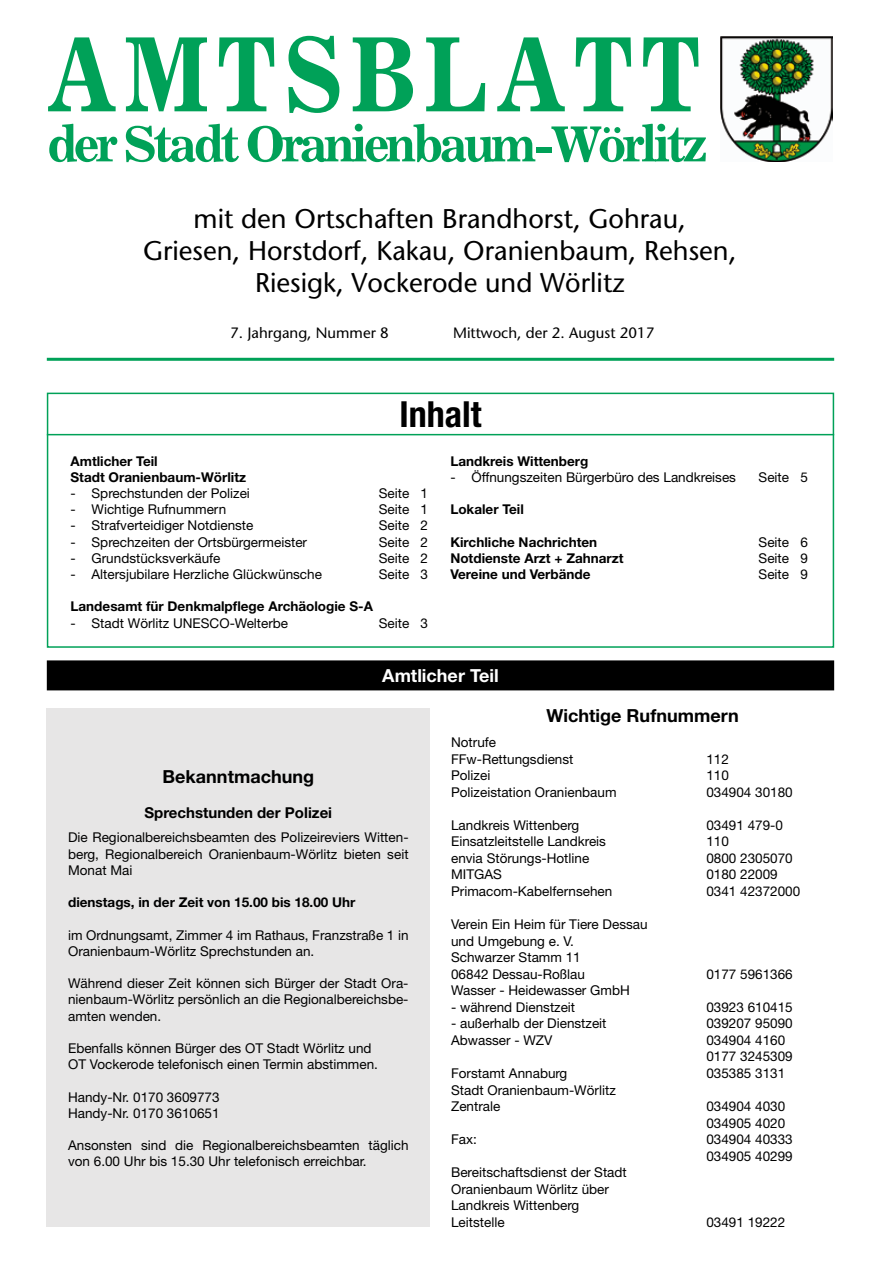
<style>
.page{position:relative;width:881px;height:1263px;background:#fff}
.page>*{position:absolute;margin:0;border:0;box-sizing:border-box;transform-origin:0 0}
.t1{font:700 108px "Excelsior";letter-spacing:.08em;color:#00a158;scale:.83 1}
.t2{font:700 51px "Excelsior";letter-spacing:-.08em;color:#00a158}
.t3{font:700 condensed 36px "Helvetica Neue LT";color:#000}
.t4{font:27px/32.4px "Stone Sans";color:#000;text-align:center}
.t5{font:700 18px "Helvetica Neue LT";color:#000}
.t6{font:700 18px "Helvetica Neue LT";color:#fff}
.t7{font:15px "Stone Sans";color:#000}
.t8{font:700 15px "Helvetica Neue LT";color:#000}
.t9{font:13.5px/16.5px "Helvetica Neue LT";color:#000}
.t10{font:700 13.5px/16.2px "Helvetica Neue LT";color:#000}
</style>
<div class="page">
<div style="left:47px;top:393px;width:786px;height:255px;border:2px solid #00a158"></div>
<hr style="left:47px;top:434px;width:786px;height:1px;background:#00a158">
<hr style="left:47px;top:358px;width:786px;height:3px;background:#00a158">
<img style="left:720px;top:36px;width:111px;height:126px">
<div style="left:47px;top:660px;width:786px;height:30px;background:#000"></div>
<div style="left:47px;top:708px;width:382px;height:519px;background:#e7e6e6"></div>
<h1 class="t1" style="left:47px;top:12px;width:789px">Amtsblatt</h1>
<h2 class="t2" style="left:47px;top:115px;width:662px">der Stadt Oranienbaum-Wörlitz</h2>
<h3 class="t4" style="left:143px;top:202px;width:594px">mit den Ortschaften Brandhorst, Gohrau,<br>Griesen, Horstdorf, Kakau, Oranienbaum, Rehsen,<br>Riesigk, Vockerode und Wörlitz</h3>
<p class="t7" style="left:230px;top:323px;width:160px">7. Jahrgang, Nummer 8</p>
<p class="t7" style="left:453px;top:323px;width:202px">Mittwoch, der 2. August 2017</p>
<h3 class="t3" style="left:399px;top:392px;width:83px">Inhalt</h3>
<p class="t10" style="left:70px;top:452px;width:177px">Amtlicher Teil<br>Stadt Oranienbaum-Wörlitz</p>
<p class="t9" style="left:70px;top:485px;width:181px">- Sprechstunden der Polizei</p>
<p class="t9" style="left:378px;top:485px;width:51px">Seite 1</p>
<p class="t9" style="left:70px;top:501px;width:157px">- Wichtige Rufnummern</p>
<p class="t9" style="left:378px;top:501px;width:51px">Seite 1</p>
<p class="t9" style="left:70px;top:517px;width:184px">- Strafverteidiger Notdienste</p>
<p class="t9" style="left:378px;top:517px;width:51px">Seite 2</p>
<p class="t9" style="left:70px;top:533px;width:238px">- Sprechzeiten der Ortsbürgermeister</p>
<p class="t9" style="left:378px;top:533px;width:51px">Seite 2</p>
<p class="t9" style="left:70px;top:549px;width:151px">- Grundstücksverkäufe</p>
<p class="t9" style="left:378px;top:549px;width:51px">Seite 2</p>
<p class="t9" style="left:70px;top:566px;width:253px">- Altersjubilare Herzliche Glückwünsche</p>
<p class="t9" style="left:378px;top:566px;width:51px">Seite 3</p>
<p class="t10" style="left:70px;top:598px;width:304px">Landesamt für Denkmalpflege Archäologie S-A</p>
<p class="t9" style="left:70px;top:614px;width:219px">- Stadt Wörlitz UNESCO-Welterbe</p>
<p class="t9" style="left:378px;top:614px;width:51px">Seite 3</p>
<p class="t10" style="left:450px;top:452px;width:139px">Landkreis Wittenberg</p>
<p class="t9" style="left:450px;top:468px;width:287px">- Öffnungszeiten Bürgerbüro des Landkreises</p>
<p class="t9" style="left:758px;top:468px;width:51px">Seite 5</p>
<p class="t10" style="left:450px;top:501px;width:75px">Lokaler Teil</p>
<p class="t10" style="left:450px;top:533px;width:148px">Kirchliche Nachrichten</p>
<p class="t9" style="left:758px;top:533px;width:51px">Seite 6</p>
<p class="t10" style="left:450px;top:550px;width:175px">Notdienste Arzt + Zahnarzt</p>
<p class="t9" style="left:758px;top:549px;width:51px">Seite 9</p>
<p class="t10" style="left:450px;top:566px;width:142px">Vereine und Verbände</p>
<p class="t9" style="left:758px;top:566px;width:51px">Seite 9</p>
<h3 class="t6" style="left:382px;top:664px;width:118px">Amtlicher Teil</h3>
<h3 class="t5" style="left:162px;top:765px;width:153px">Bekanntmachung</h3>
<p class="t8" style="left:144px;top:803px;width:189px">Sprechstunden der Polizei</p>
<p class="t9" style="left:68px;top:829px;width:342px;text-align:justify">Die Regionalbereichsbeamten des Polizeireviers Witten&shy;berg, Regionalbereich Oranienbaum-Wörlitz bieten seit Monat Mai</p>
<p class="t10" style="left:68px;top:894px;width:289px">dienstags, in der Zeit von 15.00 bis 18.00 Uhr</p>
<p class="t9" style="left:68px;top:926px;width:342px">im Ordnungsamt, Zimmer 4 im Rathaus, Franzstraße 1 in<br>Oranienbaum-Wörlitz Sprechstunden an.</p>
<p class="t9" style="left:68px;top:975px;width:342px;text-align:justify">Während dieser Zeit können sich Bürger der Stadt Ora&shy;nienbaum-Wörlitz persönlich an die Regionalbereichsbe&shy;amten wenden.</p>
<p class="t9" style="left:68px;top:1040px;width:311px">Ebenfalls können Bürger des OT Stadt Wörlitz und<br>OT Vockerode telefonisch einen Termin abstimmen.</p>
<p class="t9" style="left:68px;top:1088px;width:153px">Handy-Nr. 0170 3609773<br>Handy-Nr. 0170 3610651</p>
<p class="t9" style="left:68px;top:1137px;width:342px">Ansonsten sind die Regionalbereichsbeamten täglich von 6.00 Uhr bis 15.30 Uhr telefonisch erreichbar.</p>
<h3 class="t5" style="left:546px;top:704px;width:193px">Wichtige Rufnummern</h3>
<p class="t9" style="left:451px;top:734px;width:124px">Notrufe<br>FFw-Rettungsdienst</p>
<p class="t9" style="left:706px;top:750px;width:24px">112</p>
<p class="t9" style="left:451px;top:767px;width:41px">Polizei</p>
<p class="t9" style="left:706px;top:767px;width:24px">110</p>
<p class="t9" style="left:451px;top:783px;width:167px">Polizeistation Oranienbaum</p>
<p class="t9" style="left:706px;top:783px;width:88px">034904 30180</p>
<p class="t9" style="left:451px;top:817px;width:130px">Landkreis Wittenberg</p>
<p class="t9" style="left:706px;top:817px;width:78px">03491 479-0</p>
<p class="t9" style="left:451px;top:833px;width:156px">Einsatzleitstelle Landkreis</p>
<p class="t9" style="left:706px;top:833px;width:24px">110</p>
<p class="t9" style="left:451px;top:850px;width:140px">envia Störungs-Hotline</p>
<p class="t9" style="left:706px;top:850px;width:88px">0800 2305070</p>
<p class="t9" style="left:451px;top:866px;width:52px">MITGAS</p>
<p class="t9" style="left:706px;top:866px;width:73px">0180 22009</p>
<p class="t9" style="left:451px;top:883px;width:163px">Primacom-Kabelfernsehen</p>
<p class="t9" style="left:706px;top:883px;width:95px">0341 42372000</p>
<p class="t9" style="left:451px;top:916px;width:198px">Verein Ein Heim für Tiere Dessau und Umgebung e. V.<br>Schwarzer Stamm 11<br>06842 Dessau-Roßlau</p>
<p class="t9" style="left:706px;top:965px;width:88px">0177 5961366</p>
<p class="t9" style="left:451px;top:982px;width:180px">Wasser - Heidewasser GmbH</p>
<p class="t9" style="left:451px;top:998px;width:125px">- während Dienstzeit</p>
<p class="t9" style="left:706px;top:998px;width:88px">03923 610415</p>
<p class="t9" style="left:451px;top:1015px;width:157px">- außerhalb der Dienstzeit</p>
<p class="t9" style="left:706px;top:1015px;width:88px">039207 95090</p>
<p class="t9" style="left:451px;top:1032px;width:103px">Abwasser - WZV</p>
<p class="t9" style="left:706px;top:1032px;width:88px">034904 4160<br>0177 3245309</p>
<p class="t9" style="left:451px;top:1065px;width:118px">Forstamt Annaburg</p>
<p class="t9" style="left:706px;top:1065px;width:80px">035385 3131</p>
<p class="t9" style="left:451px;top:1081px;width:166px">Stadt Oranienbaum-Wörlitz<br>Zentrale</p>
<p class="t9" style="left:706px;top:1098px;width:80px">034904 4030<br>034905 4020</p>
<p class="t9" style="left:451px;top:1131px;width:27px">Fax:</p>
<p class="t9" style="left:706px;top:1131px;width:88px">034904 40333<br>034905 40299</p>
<p class="t9" style="left:451px;top:1164px;width:177px">Bereitschaftsdienst der Stadt<br>Oranienbaum Wörlitz ü ber<br>Landkreis Wittenberg<br>Leitstelle</p>
<p class="t9" style="left:706px;top:1213px;width:80px">03491 19222</p>
</div>
